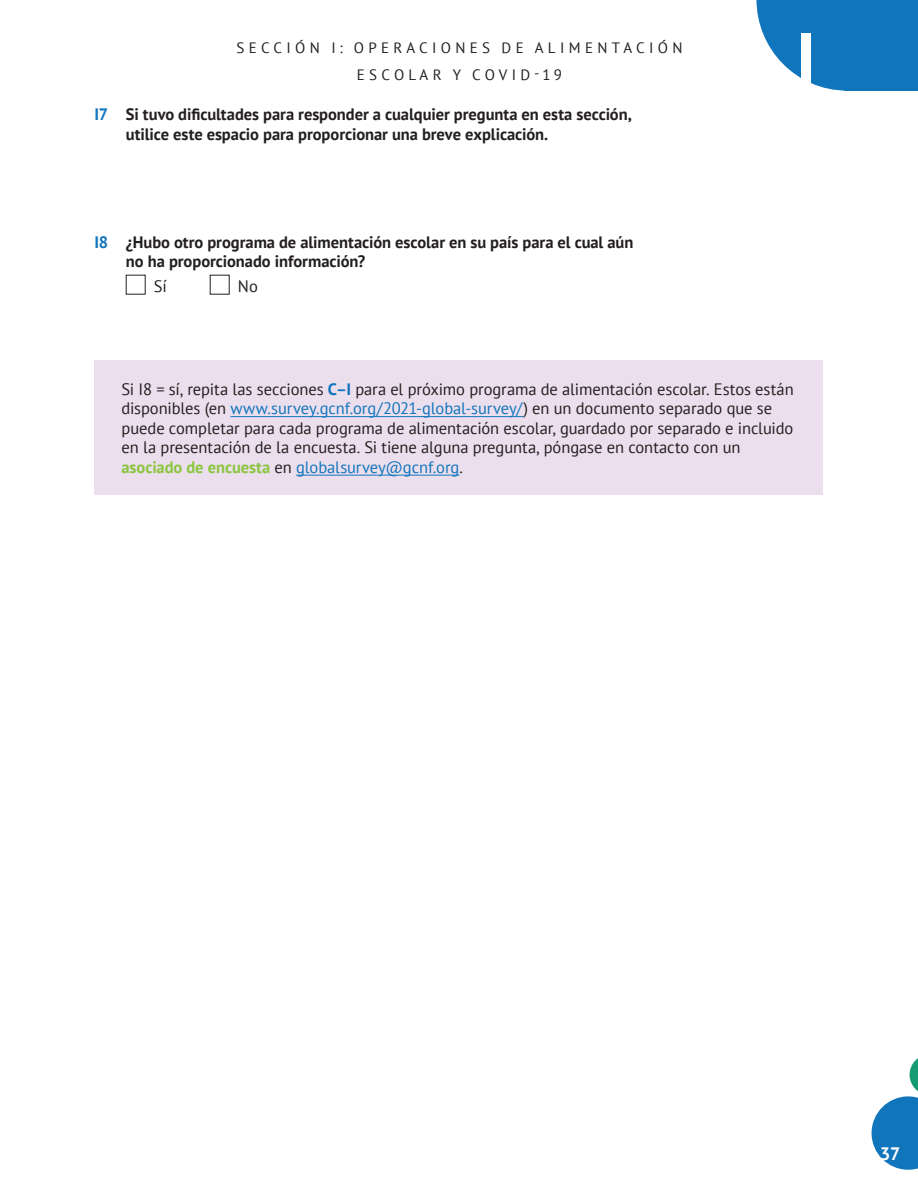
<style>
.page{position:relative;width:918px;height:1188px;background:#fff}
.page>*{position:absolute;margin:0;border:0;box-sizing:border-box;transform-origin:0 0}
.t1{font:700 72px "PT Sans";color:#fff}
.t2{font:700 18px "PT Sans";color:#fff}
.t3{font:16.5px/19.5px "PT Sans";letter-spacing:-.005em;color:#231f20}
.t4{font:700 16.5px/19.5px "PT Sans";letter-spacing:-.005em;color:#231f20}
.t5{font:15px/27px "PT Sans";letter-spacing:.29em;color:#231f20;text-align:center}
.s1{color:#1175bc}
.s2{font-weight:700;color:#1175bc}
.s3{font-weight:700;color:#8ac53f}
</style>
<div class="page">
<svg style="left:872px;top:1058px;width:46px;height:112px"></svg>
<div style="left:94px;top:361px;width:730px;height:134px;background:#ecdfed"></div>
<svg style="left:756px;top:0;width:162px;height:91px"></svg>
<hr style="left:230px;top:416px;width:293px;height:1px;background:#1175bc">
<hr style="left:296px;top:475px;width:163px;height:1px;background:#1175bc">
<p class="t5" style="left:236px;top:33px;width:448px">SECCIÓN I: OPERACIONES DE ALIMENTACIÓN<br>ESCOLAR Y COVID-19</p>
<p class="t4" style="left:126px;top:104px;width:507px;text-indent:-31px"><span class="s1">I7</span> Si tuvo dificultades para responder a cualquier pregunta en esta sección, utilice este espacio para proporcionar una breve explicación.</p>
<h1 class="t1" style="left:796px;top:10px;width:22px">I</h1>
<p class="t4" style="left:126px;top:232px;width:509px;text-indent:-31px"><span class="s1">I8</span> ¿Hubo otro programa de alimentación escolar en su país para el cual aún no ha proporcionado información?</p>
<p class="t3" style="left:154px;top:276px;width:14px">Sí</p>
<p class="t3" style="left:238px;top:276px;width:21px">No</p>
<p class="t3" style="left:121px;top:379px;width:674px">Si I8 = sí, repita las secciones <span class="s2">C–I</span> para el próximo programa de alimentación escolar. Estos están disponibles (en <span class="s1">www.survey.gcnf.org/2021-global-survey/</span>) en un documento separado que se puede completar para cada programa de alimentación escolar, guardado por separado e incluido en la presentación de la encuesta. Si tiene alguna pregunta, póngase en contacto con un <span class="s3">asociado de encuesta</span> en <span class="s1">globalsurvey@gcnf.org</span>.</p>
<p class="t2" style="left:880px;top:1142px;width:22px">37</p>
</div>
